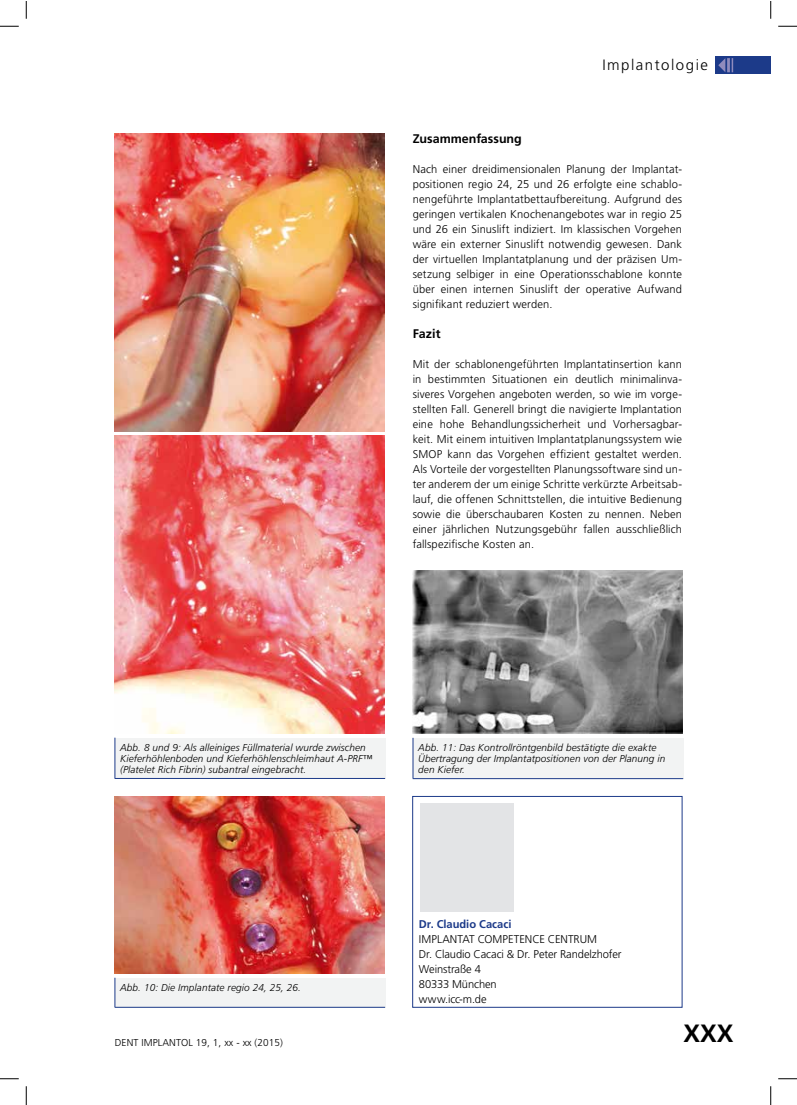
<style>
.page{position:relative;width:797px;height:1105px;background:#fff}
.page>*{position:absolute;margin:0;border:0;box-sizing:border-box;transform-origin:0 0}
.t1{font:700 25px "Frutiger";color:#000}
.t2{font:300 15px "Frutiger";letter-spacing:.1em;color:#000}
.t3{font:700 12.5px "Frutiger";color:#000}
.t4{font:300 11.25px/15px "Frutiger";letter-spacing:.005em;color:#000;text-align:justify}
.t5{font:700 11.25px "Frutiger";color:#1c3a89}
.t6{font:italic 300 10px/11.2px "Frutiger";letter-spacing:.01em;color:#000}
.t7{font:300 10px "Frutiger";letter-spacing:.01em;color:#000}
</style>
<div class="page">
<img style="left:115px;top:133px;width:269px;height:298px">
<div style="left:115px;top:738px;width:270px;height:40px;background:#f2f3f3"></div>
<hr style="left:115px;top:738px;width:1px;height:40px;background:#1c3a89">
<hr style="left:115px;top:778px;width:270px;height:1px;background:#1c3a89">
<img style="left:115px;top:436px;width:269px;height:297px">
<img style="left:115px;top:796px;width:269px;height:177px">
<div style="left:115px;top:978px;width:270px;height:29px;background:#f2f3f3"></div>
<svg style="left:115px;top:978px;width:1px;height:29px"></svg>
<hr style="left:115px;top:1007px;width:270px;height:1px;background:#1c3a89">
<img style="left:412px;top:570px;width:270px;height:163px">
<div style="left:413px;top:738px;width:270px;height:41px;background:#f2f3f3"></div>
<hr style="left:412px;top:738px;width:1px;height:40px;background:#1c3a89">
<hr style="left:412px;top:778px;width:271px;height:1px;background:#1c3a89">
<div style="left:412px;top:796px;width:270px;height:211px;border:1px solid #1c3a89"></div>
<div style="left:420px;top:803px;width:93px;height:108px;background:#e3e4e6"></div>
<div style="left:714px;top:56px;width:56px;height:18px;background:#1c3a89"></div>
<svg style="left:731px;top:58px;width:2px;height:14px"></svg>
<hr style="left:727px;top:58px;width:3px;height:14px;background:#8f8bbd">
<svg style="left:718px;top:58px;width:7px;height:14px"></svg>
<svg style="left:0;top:25px;width:19px;height:2px"></svg>
<svg style="left:778px;top:25px;width:18px;height:2px"></svg>
<svg style="left:0;top:1078px;width:19px;height:1px"></svg>
<svg style="left:778px;top:1078px;width:18px;height:1px"></svg>
<svg style="left:25px;top:1px;width:2px;height:18px"></svg>
<svg style="left:25px;top:1086px;width:2px;height:19px"></svg>
<svg style="left:770px;top:1px;width:1px;height:18px"></svg>
<svg style="left:770px;top:1086px;width:1px;height:19px"></svg>
<h2 class="t2" style="left:602px;top:57px;width:107px">Implantologie</h2>
<p class="t3" style="left:412px;top:131px;width:111px">Zusammenfassung</p>
<p class="t4" style="left:412px;top:162px;width:271px">Nach einer dreidimensionalen Planung der Implantat&shy;positionen regio 24, 25 und 26 erfolgte eine schablo&shy;nengeführte Implantatbettaufbereitung. Aufgrund des geringen vertikalen Knochenangebotes war in regio 25 und 26 ein Sinuslift indiziert. Im klassischen Vorgehen wäre ein externer Sinuslift notwendig gewesen. Dank der virtuellen Implantatplanung und der präzisen Um&shy;setzung selbiger in eine Operationsschablone konnte über einen internen Sinuslift der operative Aufwand signifikant reduziert werden.</p>
<p class="t3" style="left:412px;top:326px;width:30px">Fazit</p>
<p class="t4" style="left:412px;top:357px;width:271px">Mit der schablonengeführten Implantatinsertion kann in bestimmten Situationen ein deutlich minimalinva&shy;siveres Vorgehen angeboten werden, so wie im vorge&shy;stellten Fall. Generell bringt die navigierte Implantation eine hohe Behandlungssicherheit und Vorhersagbar&shy;keit. Mit einem intuitiven Implantatplanungssystem wie SMOP kann das Vorgehen effizient gestaltet werden.<br>Als Vorteile der vorgestellten Planungssoftware sind un&shy;ter anderem der um einige Schritte verkürzte Arbeitsab&shy;lauf, die offenen Schnittstellen, die intuitive Bedienung sowie die überschaubaren Kosten zu nennen. Neben einer jährlichen Nutzungsgebühr fallen ausschließlich fallspezifische Kosten an.</p>
<p class="t6" style="left:120px;top:742px;width:254px">Abb. 8 und 9: Als alleiniges Füllmaterial wurde zwischen<br>Kieferhöhlenboden und Kieferhöhlenschleimhaut A-PRF™ (Platelet Rich Fibrin) subantral eingebracht.</p>
<p class="t6" style="left:418px;top:742px;width:249px">Abb. 11: Das Kontrollröntgenbild bestätigte die exakte<br>Übertragung der Implantatpositionen von der Planung in den Kiefer.</p>
<p class="t6" style="left:120px;top:982px;width:182px">Abb. 10: Die Implantate regio 24, 25, 26.</p>
<p class="t7" style="left:115px;top:1037px;width:169px">DENT IMPLANTOL 19, 1, xx - xx (2015)</p>
<p class="t5" style="left:419px;top:917px;width:94px">Dr. Claudio Cacaci</p>
<p class="t4" style="left:419px;top:932px;width:204px;text-align:left">IMPLANTAT COMPETENCE CENTRUM<br>Dr. Claudio Cacaci &amp; Dr. Peter Randelzhofer<br>Weinstraße 4<br>80333 München<br>www.icc-m.de</p>
<h1 class="t1" style="left:683px;top:1019px;width:52px">XXX</h1>
</div>
